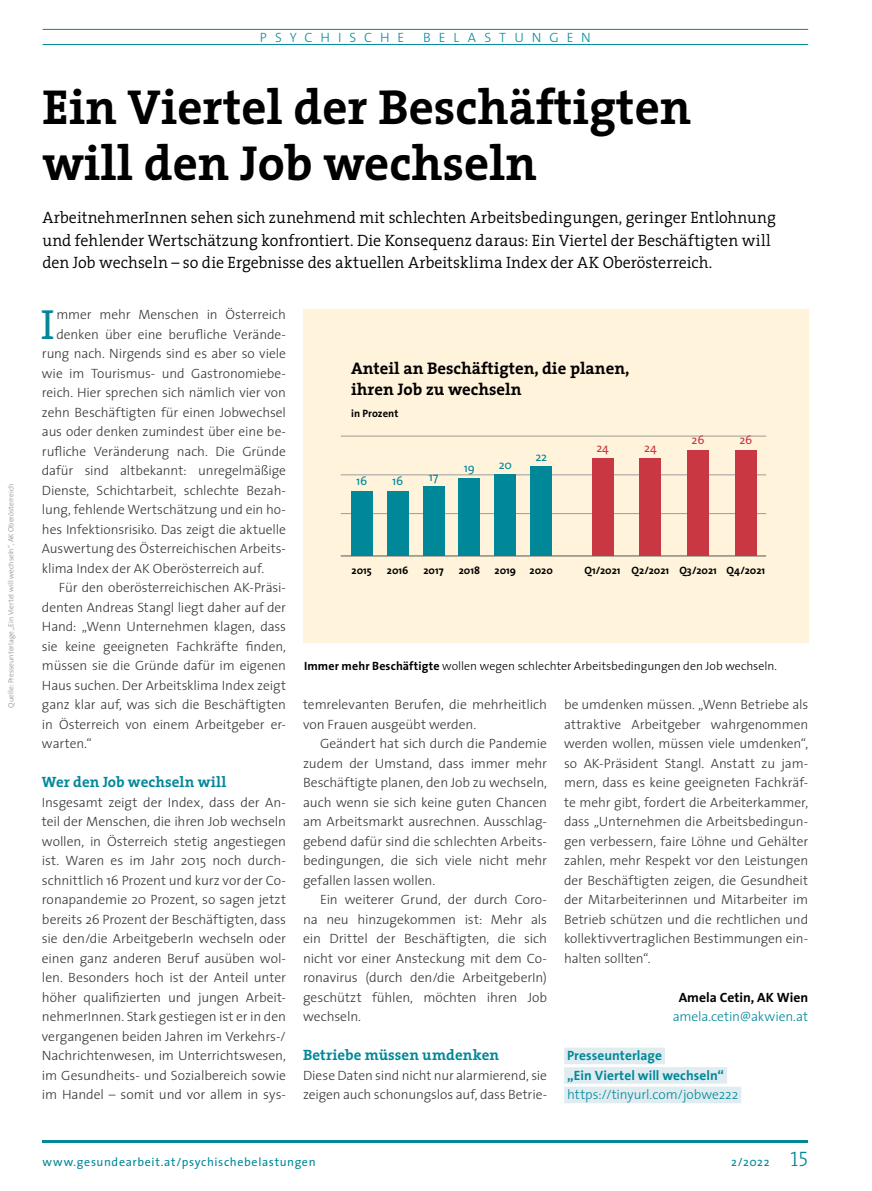
<style>
.page{position:relative;width:872px;height:1191px;background:#fff}
.page>*{position:absolute;margin:0;border:0;box-sizing:border-box;transform-origin:0 0}
.t1{font:700 49.5px/55.5px "The Serif";color:#000}
.t2{font:42.45px "The Serif";color:#089}
.t3{font:21px "The Serif Light Caps";color:#089}
.t4{font:700 16.8px/20.2px "The Serif";color:#000}
.t5{font:300 16.5px/22.5px "The Serif";color:#000}
.t6{font:700 15px "The Serif";letter-spacing:.005em;color:#089}
.t7{font:300 13.5px/19.5px "The Sans";letter-spacing:-.005em;color:#373636;text-align:justify}
.t8{font:300 13.5px "The Sans";color:#089}
.t9{font:700 13.5px/19.5px "The Sans";letter-spacing:.005em;color:#089}
.t10{font:700 13.5px "The Sans";color:#000}
.t11{font:300 13.5px "The Sans";letter-spacing:.595em;color:#089}
.t12{font:300 13.5px "The Sans";letter-spacing:.59em;color:#089}
.t13{font:12.3px "The Sans";color:#089}
.t14{font:12.3px "The Sans";color:#c83742}
.t15{font:300 12px "The Sans";color:#000}
.t16{font:12px "The Sans";letter-spacing:.05em;color:#089}
.t17{font:700 10.65px "The Sans";color:#000}
.t18{font:300 7.5px "The Sans";color:#898886}
.s1{font-weight:700}
</style>
<div class="page">
<hr style="left:43px;top:29px;width:765px;height:1px;background:#089">
<hr style="left:43px;top:44px;width:765px;height:1px;background:#089">
<hr style="left:43px;top:1140px;width:765px;height:2px;background:#089">
<div style="left:564px;top:1047px;width:101px;height:17px;background:#e0ecf0"></div>
<div style="left:564px;top:1067px;width:163px;height:16px;background:#e0ecf0"></div>
<div style="left:564px;top:1086px;width:177px;height:17px;background:#e0ecf0"></div>
<div style="left:303px;top:309px;width:505px;height:334px;background:#fff3db"></div>
<hr style="left:341px;top:555px;width:425px;height:1px;background:#575756">
<hr style="left:341px;top:474px;width:425px;height:1px;background:#9d9d9c">
<hr style="left:341px;top:436px;width:425px;height:1px;background:#9d9d9c">
<hr style="left:341px;top:513px;width:425px;height:1px;background:#9d9d9c">
<div style="left:351px;top:491px;width:21px;height:65px;background:#089"></div>
<div style="left:387px;top:491px;width:21px;height:65px;background:#089"></div>
<div style="left:423px;top:487px;width:21px;height:69px;background:#089"></div>
<div style="left:459px;top:478px;width:21px;height:78px;background:#089"></div>
<div style="left:495px;top:475px;width:21px;height:81px;background:#089"></div>
<div style="left:530px;top:467px;width:22px;height:89px;background:#089"></div>
<div style="left:592px;top:458px;width:21px;height:98px;background:#c83742"></div>
<div style="left:639px;top:458px;width:22px;height:98px;background:#c83742"></div>
<div style="left:687px;top:450px;width:22px;height:106px;background:#c83742"></div>
<div style="left:735px;top:450px;width:21px;height:106px;background:#c83742"></div>
<p class="t18" style="left:5px;top:707px;width:225px;rotate:-90deg">Quelle: Presseunterlage „Ein Viertel will wechseln“, AK Oberösterreich</p>
<p class="t12" style="left:260px;top:26px;width:146px">PSYCHISCHE</p>
<p class="t11" style="left:423px;top:26px;width:169px">BELASTUNGEN</p>
<h1 class="t1" style="left:42px;top:78px;width:650px">Ein Viertel der Beschäftigten will den Job wechseln</h1>
<p class="t5" style="left:42px;top:206px;width:735px">ArbeitnehmerInnen sehen sich zunehmend mit schlechten Arbeitsbedingungen, geringer Entlohnung und fehlender Wertschätzung konfrontiert. Die Konsequenz daraus: Ein Viertel der Beschäftigten will den Job wechseln – so die Ergebnisse des aktuellen Arbeitsklima Index der AK Oberösterreich.</p>
<h2 class="t2" style="left:41px;top:289px;width:15px">I</h2>
<p class="t7" style="left:56px;top:304px;width:231px">mmer mehr Menschen in Österreich</p>
<p class="t7" style="left:56px;top:324px;width:231px">denken über eine berufliche Verände-</p>
<p class="t7" style="left:42px;top:343px;width:245px">rung nach. Nirgends sind es aber so viele</p>
<p class="t7" style="left:42px;top:363px;width:245px">wie im Tourismus- und Gastronomiebe-</p>
<p class="t7" style="left:42px;top:382px;width:245px">reich. Hier sprechen sich nämlich vier von</p>
<p class="t7" style="left:42px;top:402px;width:245px">zehn Beschäftigten für einen Jobwechsel</p>
<p class="t7" style="left:42px;top:421px;width:245px">aus oder denken zumindest über eine be-</p>
<p class="t7" style="left:42px;top:441px;width:245px">rufliche Veränderung nach. Die Gründe</p>
<p class="t7" style="left:42px;top:460px;width:245px">dafür sind altbekannt: unregelmäßige</p>
<p class="t7" style="left:42px;top:480px;width:245px">Dienste, Schichtarbeit, schlechte Bezah-</p>
<p class="t7" style="left:42px;top:499px;width:245px">lung, fehlende Wertschätzung und ein ho-</p>
<p class="t7" style="left:42px;top:519px;width:245px">hes Infektionsrisiko. Das zeigt die aktuelle</p>
<p class="t7" style="left:42px;top:538px;width:245px">Auswertung des Österreichischen Arbeits-</p>
<p class="t7" style="left:42px;top:558px;width:224px">klima Index der AK Oberösterreich auf.</p>
<p class="t7" style="left:59px;top:577px;width:228px">Für den oberösterreichischen AK-Präsi-</p>
<p class="t7" style="left:42px;top:597px;width:246px">denten Andreas Stangl liegt daher auf der</p>
<p class="t7" style="left:42px;top:616px;width:245px">Hand: „Wenn Unternehmen klagen, dass</p>
<p class="t7" style="left:42px;top:636px;width:246px">sie keine geeigneten Fachkräfte finden,</p>
<p class="t7" style="left:42px;top:655px;width:246px">müssen sie die Gründe dafür im eigenen</p>
<p class="t7" style="left:42px;top:675px;width:246px">Haus suchen. Der Arbeitsklima Index zeigt</p>
<p class="t7" style="left:42px;top:694px;width:246px">ganz klar auf, was sich die Beschäftigten</p>
<p class="t7" style="left:42px;top:714px;width:245px">in Österreich von einem Arbeitgeber er-</p>
<p class="t7" style="left:42px;top:733px;width:51px">warten.“</p>
<p class="t6" style="left:42px;top:769px;width:186px">Wer den Job wechseln will</p>
<p class="t7" style="left:42px;top:792px;width:246px">Insgesamt zeigt der Index, dass der An&shy;teil der Menschen, die ihren Job wechseln wollen, in Österreich stetig angestiegen ist. Waren es im Jahr 2015 noch durch&shy;schnittlich 16 Prozent und kurz vor der Co&shy;ronapandemie 20 Prozent, so sagen jetzt bereits 26 Prozent der Beschäftigten, dass sie den/die ArbeitgeberIn wechseln oder einen ganz anderen Beruf ausüben wol&shy;len. Besonders hoch ist der Anteil unter höher qualifizierten und jungen Arbeit&shy;nehmerInnen. Stark gestiegen ist er in den vergangenen beiden Jahren im Verkehrs-/ Nachrichtenwesen, im Unterrichtswesen, im Gesundheits- und Sozialbereich sowie im Handel – somit und vor allem in sys-</p>
<p class="t4" style="left:351px;top:358px;width:280px">Anteil an Beschäftigten, die planen, ihren Job zu wechseln</p>
<p class="t17" style="left:351px;top:404px;width:49px">in Prozent</p>
<p class="t13" style="left:356px;top:471px;width:13px">16</p>
<p class="t13" style="left:392px;top:471px;width:13px">16</p>
<p class="t13" style="left:429px;top:466px;width:11px">17</p>
<p class="t13" style="left:464px;top:458px;width:13px">19</p>
<p class="t13" style="left:498px;top:454px;width:15px">20</p>
<p class="t13" style="left:535px;top:446px;width:13px">22</p>
<p class="t14" style="left:596px;top:438px;width:14px">24</p>
<p class="t14" style="left:644px;top:438px;width:14px">24</p>
<p class="t14" style="left:691px;top:430px;width:15px">26</p>
<p class="t14" style="left:739px;top:430px;width:15px">26</p>
<p class="t17" style="left:352px;top:561px;width:22px">2015</p>
<p class="t17" style="left:387px;top:561px;width:23px">2016</p>
<p class="t17" style="left:423px;top:561px;width:22px">2017</p>
<p class="t17" style="left:459px;top:561px;width:23px">2018</p>
<p class="t17" style="left:494px;top:561px;width:23px">2019</p>
<p class="t17" style="left:529px;top:561px;width:25px">2020</p>
<p class="t17" style="left:584px;top:561px;width:38px">Q1/2021</p>
<p class="t17" style="left:631px;top:561px;width:39px">Q2/2021</p>
<p class="t17" style="left:679px;top:561px;width:39px">Q3/2021</p>
<p class="t17" style="left:726px;top:561px;width:40px">Q4/2021</p>
<p class="t15" style="left:304px;top:656px;width:474px"><span class="s1">Immer mehr Beschäftigte</span> wollen wegen schlechter Arbeitsbedingungen den Job wechseln.</p>
<p class="t7" style="left:303px;top:694px;width:245px">temrelevanten Berufen, die mehrheitlich von Frauen ausgeübt werden.</p>
<p class="t7" style="left:303px;top:733px;width:246px;text-indent:17px">Geändert hat sich durch die Pandemie zudem der Umstand, dass immer mehr Beschäftigte planen, den Job zu wechseln, auch wenn sie sich keine guten Chancen am Arbeitsmarkt ausrechnen. Ausschlag&shy;gebend dafür sind die schlechten Arbeits&shy;bedingungen, die sich viele nicht mehr gefallen lassen wollen.</p>
<p class="t7" style="left:303px;top:889px;width:245px;text-indent:17px">Ein weiterer Grund, der durch Coro&shy;na neu hinzugekommen ist: Mehr als ein Drittel der Beschäftigten, die sich nicht vor einer Ansteckung mit dem Co&shy;ronavirus (durch den/die ArbeitgeberIn) geschützt fühlen, möchten ihren Job wechseln.</p>
<p class="t6" style="left:303px;top:1042px;width:198px">Betriebe müssen umdenken</p>
<p class="t7" style="left:303px;top:1065px;width:245px">Diese Daten sind nicht nur alarmierend, sie zeigen auch schonungslos auf, dass Betrie-</p>
<p class="t7" style="left:564px;top:694px;width:246px">be umdenken müssen. „Wenn Betriebe als attraktive Arbeitgeber wahrgenommen werden wollen, müssen viele umdenken“, so AK-Präsident Stangl. Anstatt zu jam&shy;mern, dass es keine geeigneten Fachkräf&shy;te mehr gibt, fordert die Arbeiterkammer, dass „Unternehmen die Arbeitsbedingun&shy;gen verbessern, faire Löhne und Gehälter zahlen, mehr Respekt vor den Leistungen der Beschäftigten zeigen, die Gesundheit der Mitarbeiterinnen und Mitarbeiter im Betrieb schützen und die rechtlichen und kollektivvertraglichen Bestimmungen ein&shy;halten sollten“.</p>
<p class="t10" style="left:678px;top:986px;width:131px">Amela Cetin, AK Wien</p>
<p class="t8" style="left:673px;top:1005px;width:137px">amela.cetin@akwien.at</p>
<p class="t9" style="left:567px;top:1045px;width:159px">Presseunterlage<br>„Ein Viertel will wechseln“</p>
<p class="t8" style="left:567px;top:1083px;width:173px">https://tinyurl.com/jobwe222</p>
<p class="t16" style="left:43px;top:1151px;width:274px">www.gesundearbeit.at/psychischebelastungen</p>
<h3 class="t3" style="left:790px;top:1141px;width:19px">15</h3>
<p class="t16" style="left:731px;top:1151px;width:40px">2/2022</p>
</div>
